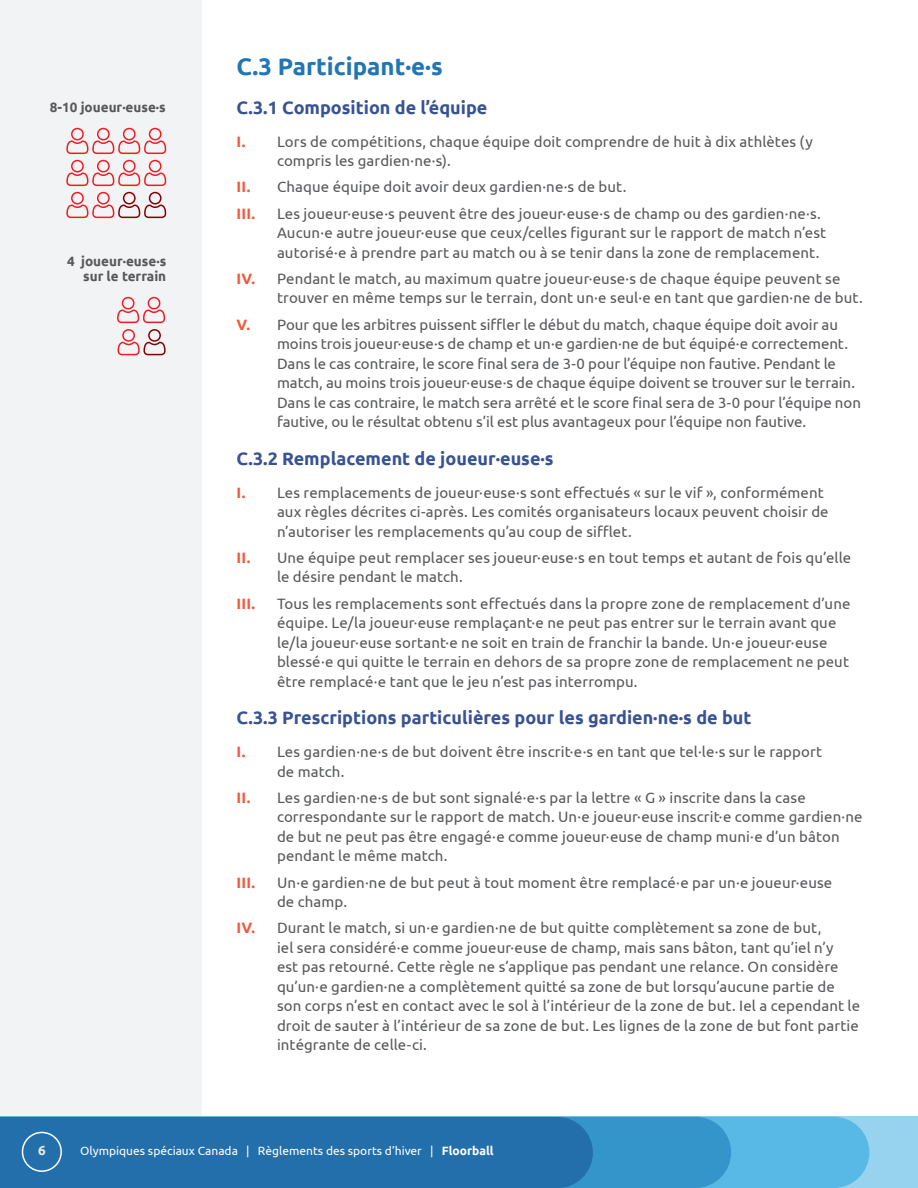
<style>
.page{position:relative;width:918px;height:1188px;background:#fff}
.page>*{position:absolute;margin:0;border:0;box-sizing:border-box;transform-origin:0 0}
.t1{font:700 24px "Ubuntu";color:#2276b2}
.t2{font:700 18px "Ubuntu";color:#385393}
.t3{font:15px/19.5px "Ubuntu";letter-spacing:.005em;color:#57585a}
.t4{font:700 15px "Ubuntu";letter-spacing:.015em;color:#f0593e}
.t5{font:700 13.5px/15px "Ubuntu";color:#57585a;text-align:right}
.t6{font:700 13.5px "Ubuntu";color:#ecebde}
.t7{font:12px "Ubuntu";color:#fff}
.s1{font-weight:700;color:#f0593e}
.s2{font-weight:700}
</style>
<div class="page">
<div style="left:0;top:0;width:202px;height:1117px;background:#f2f3f4"></div>
<svg style="left:66px;top:127px;width:101px;height:92px"></svg>
<svg style="left:117px;top:296px;width:49px;height:60px"></svg>
<div style="left:0;top:1117px;width:918px;height:71px;background:#97d3ef"></div>
<div style="left:731px;top:1117px;width:138px;height:71px;background:#59b9e6"></div>
<div style="left:593px;top:1117px;width:138px;height:71px;background:#3495ca"></div>
<div style="left:0;top:1117px;width:593px;height:71px;background:#226fac"></div>
<div style="left:22px;top:1132px;width:40px;height:40px;border:2px solid #fff;border-radius:50%"></div>
<p class="t5" style="left:50px;top:99px;width:117px">8-10 joueur·euse·s</p>
<p class="t5" style="left:67px;top:254px;width:101px">4 joueur·euse·s sur le terrain</p>
<h2 class="t1" style="left:237px;top:52px;width:208px">C.3 Participant·e·s</h2>
<h3 class="t2" style="left:237px;top:96px;width:252px">C.3.1 Composition de l’équipe</h3>
<p class="t3" style="left:277px;top:131px;width:537px;text-indent:-40px"><span class="s1">I.</span> Lors de compétitions, chaque équipe doit comprendre de huit à dix athlètes (y compris les gardien·ne·s).</p>
<p class="t3" style="left:237px;top:177px;width:392px"><span class="s1">II.</span> Chaque équipe doit avoir deux gardien·ne·s de but.</p>
<p class="t4" style="left:237px;top:204px;width:20px">III.</p>
<p class="t3" style="left:277px;top:203px;width:551px">Les joueur·euse·s peuvent être des joueur·euse·s de champ ou des gardien·ne·s.<br>Aucun·e autre joueur·euse que ceux/celles figurant sur le rapport de match n’est autorisé·e à prendre part au match ou à se tenir dans la zone de remplacement.</p>
<p class="t3" style="left:277px;top:268px;width:587px;text-indent:-40px"><span class="s1">IV.</span> Pendant le match, au maximum quatre joueur·euse·s de chaque équipe peuvent se trouver en même temps sur le terrain, dont un·e seul·e en tant que gardien·ne de but.</p>
<p class="t3" style="left:277px;top:314px;width:585px;text-indent:-40px"><span class="s1">V.</span> Pour que les arbitres puissent siffler le début du match, chaque équipe doit avoir au moins trois joueur·euse·s de champ et un·e gardien·ne de but équipé·e correctement.<br>Dans le cas contraire, le score final sera de 3-0 pour l’équipe non fautive. Pendant le match, au moins trois joueur·euse·s de chaque équipe doivent se trouver sur le terrain.<br>Dans le cas contraire, le match sera arrêté et le score final sera de 3-0 pour l’équipe non fautive, ou le résultat obtenu s’il est plus avantageux pour l’équipe non fautive.</p>
<h3 class="t2" style="left:237px;top:447px;width:319px">C.3.2 Remplacement de joueur·euse·s</h3>
<p class="t3" style="left:277px;top:482px;width:553px;text-indent:-40px"><span class="s1">I.</span> Les remplacements de joueur·euse·s sont effectués « sur le vif », conformément aux règles décrites ci-après. Les comités organisateurs locaux peuvent choisir de n’autoriser les remplacements qu’au coup de sifflet.</p>
<p class="t3" style="left:277px;top:547px;width:576px;text-indent:-40px"><span class="s1">II.</span> Une équipe peut remplacer ses joueur·euse·s en tout temps et autant de fois qu’elle le désire pendant le match.</p>
<p class="t4" style="left:237px;top:594px;width:20px">III.</p>
<p class="t3" style="left:277px;top:593px;width:575px">Tous les remplacements sont effectués dans la propre zone de remplacement d’une équipe. Le/la joueur·euse remplaçant·e ne peut pas entrer sur le terrain avant que le/la joueur·euse sortant·e ne soit en train de franchir la bande. Un·e joueur·euse blessé·e qui quitte le terrain en dehors de sa propre zone de remplacement ne peut être remplacé·e tant que le jeu n’est pas interrompu.</p>
<h3 class="t2" style="left:237px;top:707px;width:516px">C.3.3 Prescriptions particulières pour les gardien·ne·s de but</h3>
<p class="t3" style="left:277px;top:742px;width:547px;text-indent:-40px"><span class="s1">I.</span> Les gardien·ne·s de but doivent être inscrit·e·s en tant que tel·le·s sur le rapport de match.</p>
<p class="t3" style="left:277px;top:787px;width:587px;text-indent:-40px"><span class="s1">II.</span> Les gardien·ne·s de but sont signalé·e·s par la lettre « G » inscrite dans la case correspondante sur le rapport de match. Un·e joueur·euse inscrit·e comme gardien·ne de but ne peut pas être engagé·e comme joueur·euse de champ muni·e d’un bâton pendant le même match.</p>
<p class="t4" style="left:237px;top:873px;width:20px">III.</p>
<p class="t3" style="left:277px;top:872px;width:557px">Un·e gardien·ne de but peut à tout moment être remplacé·e par un·e joueur·euse de champ.</p>
<p class="t3" style="left:277px;top:918px;width:585px;text-indent:-40px"><span class="s1">IV.</span> Durant le match, si un·e gardien·ne de but quitte complètement sa zone de but,<br>iel sera considéré·e comme joueur·euse de champ, mais sans bâton, tant qu’iel n’y<br>est pas retourné. Cette règle ne s’applique pas pendant une relance. On considère qu’un·e gardien·ne a complètement quitté sa zone de but lorsqu’aucune partie de son corps n’est en contact avec le sol à l’intérieur de la zone de but. Iel a cependant le droit de sauter à l’intérieur de sa zone de but. Les lignes de la zone de but font partie intégrante de celle-ci.</p>
<p class="t6" style="left:38px;top:1142px;width:9px">6</p>
<p class="t7" style="left:80px;top:1144px;width:415px">Olympiques spéciaux Canada | Règlements des sports d’hiver | <span class="s2">Floorball</span></p>
</div>
